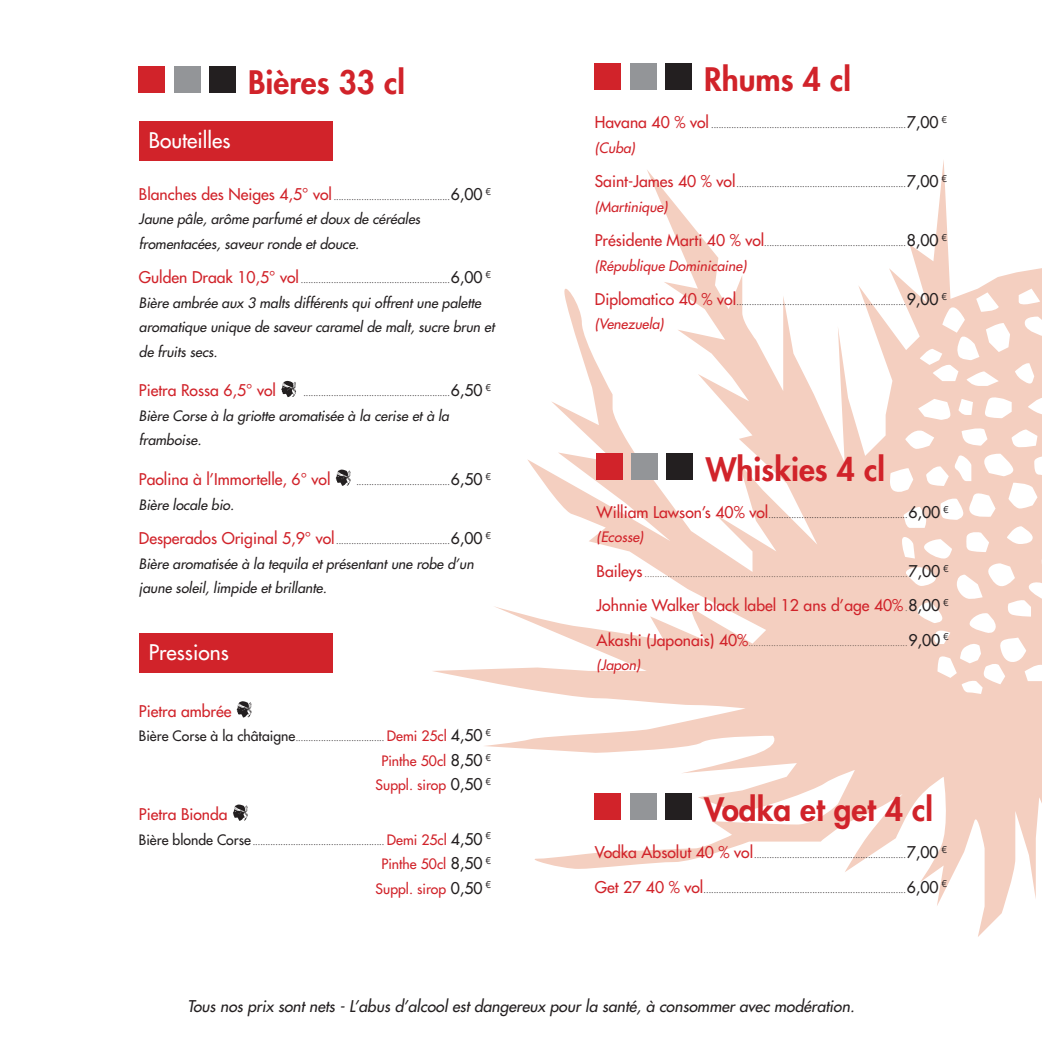
<style>
.page{position:relative;width:1042px;height:1042px;background:#fff}
.page>*{position:absolute;margin:0;border:0;box-sizing:border-box;transform-origin:0 0}
.t1{font:800 31.5px "Futura Std";color:#d1232a}
.t2{font:500 21px "Futura Std";color:#fff}
.t3{font:500 15.75px "Futura Std";color:#d1232a}
.t4{font:italic 500 15.75px "Futura Std";color:#231f20}
.t5{font:italic 500 14px/24.5px "Futura Std";color:#231f20}
.t6{font:italic 500 14px "Futura Std";color:#d1232a}
.t7{font:500 14px/24.5px "Futura Std";color:#d1232a;text-align:center}
.t8{font:500 8.75px "Futura Std";color:#231f20}
.t9{font:500 8.75px "Futura Std";color:#5f5149}
.s1{font-size:15.75px;color:#d1232a}
.s2{font-size:15.75px}
.s3{font-size:14px}
.s4{font-size:14px;color:#d1232a}
.s5{font-size:15.75px;color:#231f20}
.s6{font-size:8.75px;color:#5f5149}
.s7{color:#231f20}
</style>
<div class="page">
<svg style="left:433px;top:160px;width:609px;height:777px"></svg>
<div style="left:595px;top:64px;width:26px;height:26px;background:#d1232a"></div>
<div style="left:630px;top:64px;width:26px;height:26px;background:#939598"></div>
<div style="left:665px;top:64px;width:26px;height:26px;background:#231f20"></div>
<div style="left:595px;top:794px;width:26px;height:26px;background:#d1232a"></div>
<div style="left:630px;top:794px;width:26px;height:26px;background:#939598"></div>
<div style="left:665px;top:794px;width:26px;height:26px;background:#231f20"></div>
<div style="left:139px;top:66px;width:26px;height:26px;background:#d1232a"></div>
<div style="left:174px;top:66px;width:26px;height:26px;background:#939598"></div>
<div style="left:209px;top:66px;width:26px;height:26px;background:#231f20"></div>
<div style="left:139px;top:121px;width:194px;height:39px;background:#d1232a"></div>
<svg style="left:281px;top:381px;width:15px;height:17px"></svg>
<svg style="left:336px;top:469px;width:14px;height:17px"></svg>
<div style="left:139px;top:633px;width:194px;height:39px;background:#d1232a"></div>
<svg style="left:237px;top:701px;width:14px;height:17px"></svg>
<svg style="left:233px;top:804px;width:15px;height:17px"></svg>
<div style="left:596px;top:454px;width:26px;height:26px;background:#d1232a"></div>
<div style="left:632px;top:454px;width:26px;height:26px;background:#939598"></div>
<div style="left:667px;top:454px;width:26px;height:26px;background:#231f20"></div>
<h1 class="t1" style="left:248px;top:62px;width:158px">Bières 33 cl</h1>
<h2 class="t2" style="left:149px;top:127px;width:83px">Bouteilles</h2>
<p class="t8" style="left:139px;top:191px;width:354px"><span class="s1">Blanches des Neiges 4,5° vol</span> ..............................................<span class="s2">6,00</span> <sup>€</sup></p>
<h3 class="t5" style="left:139px;top:207px;width:283px">Jaune pâle, arôme parfumé et doux de céréales fromentacées, saveur ronde et douce.</h3>
<p class="t8" style="left:139px;top:274px;width:354px"><span class="s1">Gulden Draak 10,5° vol</span> ...........................................................<span class="s2">6,00</span> <sup>€</sup></p>
<h3 class="t5" style="left:139px;top:291px;width:357px">Bière ambrée aux 3 malts différents qui offrent une palette aromatique unique de saveur caramel de malt, sucre brun et de fruits secs.</h3>
<h3 class="t3" style="left:139px;top:381px;width:139px">Pietra Rossa 6,5° vol</h3>
<p class="t8" style="left:303px;top:388px;width:189px">..........................................................<span class="s2">6,50</span> <sup>€</sup></p>
<h3 class="t5" style="left:139px;top:404px;width:312px">Bière Corse à la griotte aromatisée à la cerise et à la framboise.</h3>
<h3 class="t3" style="left:139px;top:469px;width:193px">Paolina à l’Immortelle, 6° vol</h3>
<p class="t8" style="left:356px;top:476px;width:136px">.....................................<span class="s2">6,50</span> <sup>€</sup></p>
<h3 class="t5" style="left:139px;top:492px;width:97px">Bière locale bio.</h3>
<p class="t8" style="left:139px;top:535px;width:354px"><span class="s1">Desperados Original 5,9° vol</span> .............................................<span class="s2">6,00</span> <sup>€</sup></p>
<h3 class="t5" style="left:139px;top:551px;width:336px">Bière aromatisée à la tequila et présentant une robe d’un jaune soleil, limpide et brillante.</h3>
<h2 class="t2" style="left:149px;top:639px;width:81px">Pressions</h2>
<h3 class="t3" style="left:139px;top:701px;width:94px">Pietra ambrée</h3>
<p class="t8" style="left:139px;top:732px;width:354px"><span class="s3">Bière Corse à la châtaigne</span>................................... <span class="s4">Demi 25cl</span> <span class="s2">4,50</span> <sup>€</sup></p>
<h3 class="t7" style="left:376px;top:748px;width:117px">Pinthe 50cl <span class="s5">8,50</span> <sup>€<br></sup>Suppl. sirop <span class="s5">0,50</span> <sup>€</sup></h3>
<h3 class="t3" style="left:139px;top:804px;width:90px">Pietra Bionda</h3>
<p class="t8" style="left:139px;top:836px;width:354px"><span class="s3">Bière blonde Corse</span> .................................................... <span class="s4">Demi 25cl</span> <span class="s2">4,50</span> <sup>€</sup></p>
<h3 class="t7" style="left:376px;top:852px;width:117px">Pinthe 50cl <span class="s5">8,50</span> <sup>€<br></sup>Suppl. sirop <span class="s5">0,50</span> <sup>€</sup></h3>
<h1 class="t1" style="left:704px;top:60px;width:148px">Rhums 4 cl</h1>
<p class="t8" style="left:595px;top:119px;width:354px"><span class="s1">Havana 40 % vol</span> .............................................................................<span class="s2">7,00</span> <sup>€</sup></p>
<h3 class="t6" style="left:595px;top:139px;width:42px">(Cuba)</h3>
<p class="t8" style="left:595px;top:178px;width:354px"><span class="s1">Saint-James 40 % vol</span>...................................................................<span class="s2">7,00</span> <sup>€</sup></p>
<h3 class="t6" style="left:595px;top:198px;width:74px">(Martinique)</h3>
<p class="t8" style="left:595px;top:237px;width:354px"><span class="s1">Présidente Marti 40 % vol</span>........................................................<span class="s2">8,00</span> <sup>€</sup></p>
<h3 class="t6" style="left:595px;top:257px;width:153px">(République Dominicaine)</h3>
<p class="t8" style="left:595px;top:296px;width:354px"><span class="s1">Diplomatico 40 % vol</span>...................................................................<span class="s2">9,00</span> <sup>€</sup></p>
<h3 class="t6" style="left:595px;top:315px;width:70px">(Venezuela)</h3>
<h1 class="t1" style="left:706px;top:449px;width:181px">Whiskies 4 cl</h1>
<p class="t8" style="left:596px;top:509px;width:354px"><span class="s1">William Lawson’s 40% vol</span>.......................................................<span class="s2">6,00</span> <sup>€</sup></p>
<h3 class="t6" style="left:596px;top:528px;width:48px">(Ecosse)</h3>
<p class="t9" style="left:596px;top:568px;width:354px"><span class="s1">Baileys</span> ........................................................................................................<span class="s5">7,00</span> <sup>€</sup></p>
<h3 class="t3" style="left:596px;top:595px;width:354px">Johnnie Walker black label 12 ans d’age 40% <span class="s6">.</span><span class="s7">8,00</span> <sup>€</sup></h3>
<p class="t9" style="left:596px;top:637px;width:354px"><span class="s1">Akashi (Japonais) 40%</span>...............................................................<span class="s5">9,00</span> <sup>€</sup></p>
<h3 class="t6" style="left:596px;top:656px;width:45px">(Japon)</h3>
<h1 class="t1" style="left:704px;top:789px;width:230px">Vodka et get 4 cl</h1>
<p class="t8" style="left:595px;top:849px;width:354px"><span class="s1">Vodka Absolut 40 % vol</span>............................................................<span class="s2">7,00</span> <sup>€</sup></p>
<p class="t8" style="left:595px;top:884px;width:354px"><span class="s1">Get 27 40 % vol</span>................................................................................<span class="s2">6,00</span> <sup>€</sup></p>
<h3 class="t4" style="left:187px;top:996px;width:668px">Tous nos prix sont nets - L’abus d’alcool est dangereux pour la santé, à consommer avec modération.</h3>
</div>
